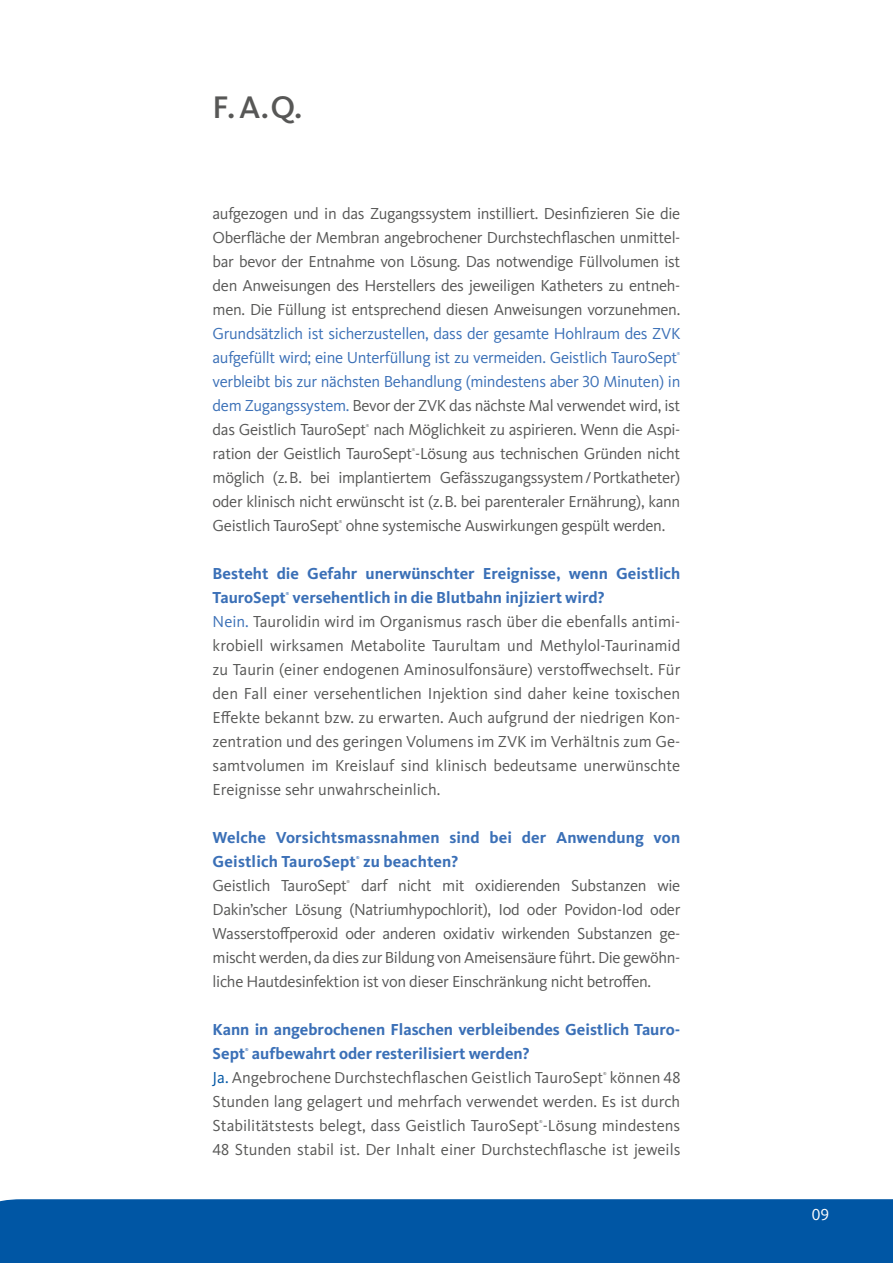
<style>
.page{position:relative;width:893px;height:1263px;background:#fff}
.page>*{position:absolute;margin:0;border:0;box-sizing:border-box;transform-origin:0 0}
.t1{font:500 32.4px "Kievit OT";color:#575756}
.t2{font:16.5px/24px "Kievit OT";letter-spacing:-.01em;color:#575756;text-align:justify}
.t3{font:700 16.5px/24px "Kievit OT";color:#3b70b7}
.t4{font:16.5px/24px "Kievit OT";letter-spacing:-.02em;color:#3b70b7}
.t5{font:16.5px "Kievit OT";color:#fff}
.t6{font:4.2px "Kievit OT";color:#575756}
.t7{font:700 4.2px "Kievit OT";color:#3b70b7}
.t8{font:4.2px "Kievit OT";color:#3b70b7}
.s1{color:#3b70b7}
.s2{color:#0056a4}
</style>
<div class="page">
<div style="left:0;top:1199px;width:893px;height:64px;background:#0056a4"></div>
<h1 class="t1" style="left:213px;top:88px;width:91px">F.A.Q.</h1>
<p class="t2" style="left:213px;top:201px;width:469px">aufgezogen und in das Zugangssystem instilliert. Desinfizieren Sie die Oberfläche der Membran angebrochener Durchstechflaschen unmittel&shy;bar bevor der Entnahme von Lösung. Das notwendige Füllvolumen ist den Anweisungen des Herstellers des jeweiligen Katheters zu entneh&shy;men. Die Füllung ist entsprechend diesen Anweisungen vorzunehmen.</p>
<p class="t4" style="left:213px;top:321px;width:469px">Grundsätzlich ist sicherzustellen, dass der gesamte Hohlraum des ZVK aufgefüllt wird; eine Unterfüllung ist zu vermeiden. Geistlich TauroSept</p>
<p class="t8" style="left:677px;top:351px;width:5px">®</p>
<p class="t2" style="left:213px;top:369px;width:469px"><span class="s1">verbleibt bis zur nächsten Behandlung (mindestens aber 30 Minuten) in dem Zugangssystem.</span> Bevor der ZVK das nächste Mal verwendet wird, ist das Geistlich TauroSept nach Möglichkeit zu aspirieren. Wenn die Aspi-</p>
<p class="t6" style="left:366px;top:423px;width:5px">®</p>
<p class="t2" style="left:213px;top:441px;width:469px">ration der Geistlich TauroSept -Lösung aus technischen Gründen nicht</p>
<p class="t6" style="left:412px;top:447px;width:5px">®</p>
<p class="t2" style="left:213px;top:465px;width:469px">möglich (z.B. bei implantiertem Gefässzugangssystem/Portkatheter) oder klinisch nicht erwünscht ist (z.B. bei parenteraler Ernährung), kann Geistlich TauroSept ohne systemische Auswirkungen gespült werden.</p>
<p class="t6" style="left:339px;top:519px;width:5px">®</p>
<p class="t3" style="left:213px;top:561px;width:469px">Besteht die Gefahr unerwünschter Ereignisse, wenn Geistlich<br>TauroSept versehentlich in die Blutbahn injiziert wird?</p>
<p class="t7" style="left:286px;top:591px;width:5px">®</p>
<p class="t2" style="left:213px;top:609px;width:469px"><span class="s1">Nein.</span> Taurolidin wird im Organismus rasch über die ebenfalls antimi&shy;krobiell wirksamen Metabolite Taurultam und Methylol-Taurinamid zu Taurin (einer endogenen Aminosulfonsäure) verstoffwechselt. Für den Fall einer versehentlichen Injektion sind daher keine toxischen Effekte bekannt bzw. zu erwarten. Auch aufgrund der niedrigen Kon&shy;zentration und des geringen Volumens im ZVK im Verhältnis zum Ge&shy;samtvolumen im Kreislauf sind klinisch bedeutsame unerwünschte Ereignisse sehr unwahrscheinlich.</p>
<p class="t3" style="left:213px;top:825px;width:469px">Welche Vorsichtsmassnahmen sind bei der Anwendung von<br>Geistlich TauroSept zu beachten?</p>
<p class="t7" style="left:356px;top:855px;width:5px">®</p>
<p class="t2" style="left:213px;top:873px;width:469px;text-indent:148px">darf nicht mit oxidierenden Substanzen wie Dakin’scher Lösung (Natriumhypochlorit), Iod oder Povidon-Iod oder Wasserstoffperoxid oder anderen oxidativ wirkenden Substanzen ge&shy;mischt werden, da dies zur Bildung von Ameisensäure führt. Die gewöhn&shy;liche Hautdesinfektion ist von dieser Einschränkung nicht betroffen.</p>
<p class="t3" style="left:213px;top:1017px;width:469px">Kann in angebrochenen Flaschen verbleibendes Geistlich Tauro-<br>Sept aufbewahrt oder resterilisiert werden?</p>
<p class="t2" style="left:213px;top:873px;width:136px">Geistlich TauroSept</p>
<p class="t6" style="left:347px;top:879px;width:5px">®</p>
<p class="t7" style="left:245px;top:1047px;width:5px">®</p>
<p class="t2" style="left:213px;top:1065px;width:469px"><span class="s2">Ja.</span> Angebrochene Durchstechflaschen Geistlich TauroSept können 48</p>
<p class="t6" style="left:603px;top:1071px;width:5px">®</p>
<p class="t2" style="left:213px;top:1089px;width:469px">Stunden lang gelagert und mehrfach verwendet werden. Es ist durch<br>Stabilitätstests belegt, dass Geistlich TauroSept -Lösung mindestens</p>
<p class="t6" style="left:539px;top:1119px;width:5px">®</p>
<p class="t2" style="left:213px;top:1137px;width:469px">48 Stunden stabil ist. Der Inhalt einer Durchstechflasche ist jeweils</p>
<p class="t5" style="left:812px;top:1205px;width:19px">09</p>
</div>
